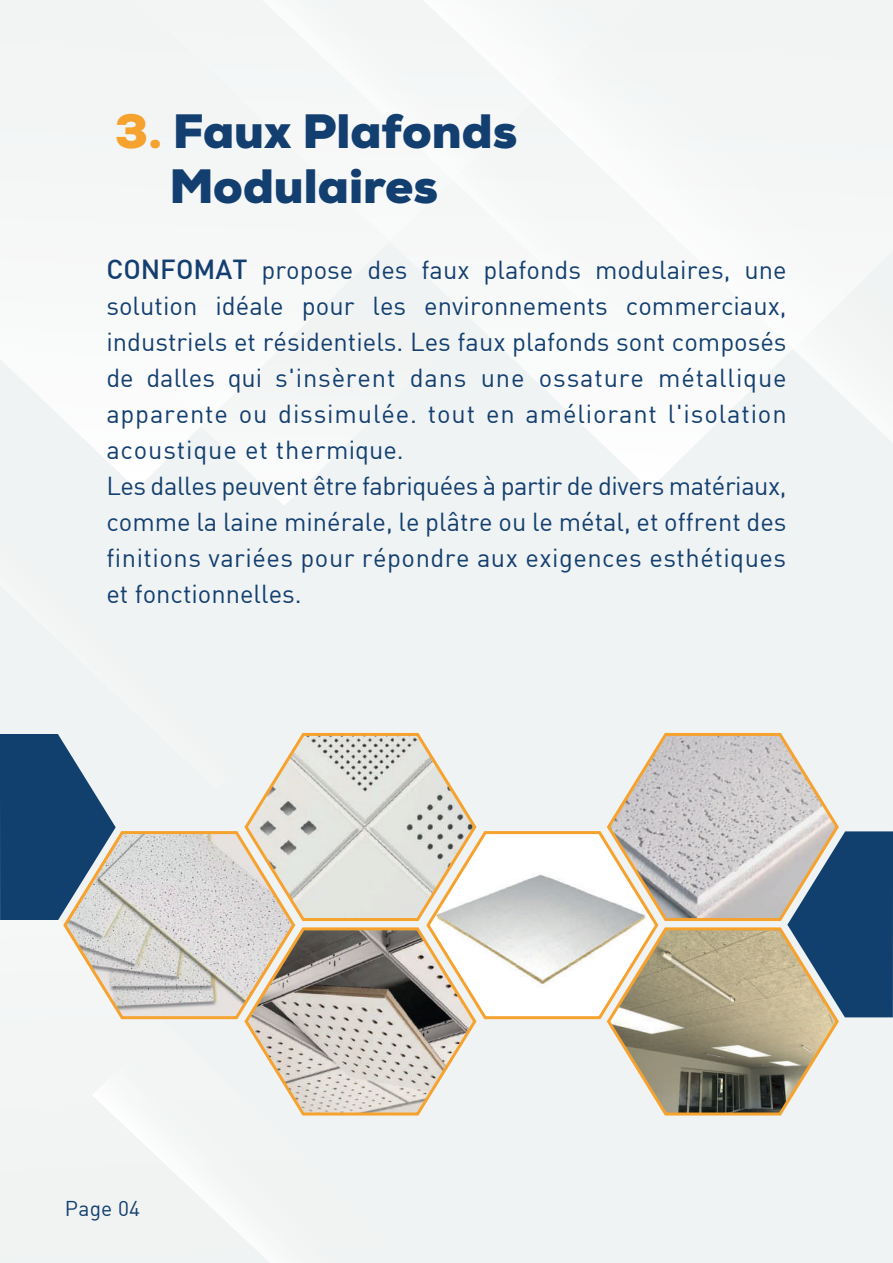
<style>
.page{position:relative;width:893px;height:1263px;background:#edf0f0}
.page>*{position:absolute;margin:0;border:0;box-sizing:border-box;transform-origin:0 0}
.t1{font:900 48.15px/55.5px "Nexa";color:#133f70;text-align:center}
.t2{font:25.5px/36px "DIN";color:#133f70}
.t3{font:21px "DIN";letter-spacing:.01em;color:#133f70}
.s1{color:#f6a22f}
.s2{font-weight:500;font-size:27px}
</style>
<div class="page">
<svg style="left:636px;top:443px;width:60px;height:46px"></svg>
<div style="left:636px;top:154px;width:257px;height:289px;background:#f7f8f8"></div>
<div style="left:463px;top:310px;width:173px;height:166px;background:#f8f9f9"></div>
<svg style="left:269px;top:312px;width:71px;height:193px"></svg>
<div style="left:263px;top:0;width:380px;height:310px;background:#f6f7f7"></div>
<div style="left:0;top:283px;width:269px;height:208px;background:#f8f9f9"></div>
<svg style="left:92px;top:1081px;width:191px;height:182px"></svg>
<svg style="left:0;top:734px;width:116px;height:186px"></svg>
<div style="left:787px;top:831px;width:106px;height:186px;background:#12406e"></div>
<svg style="left:243px;top:927px;width:234px;height:190px"></svg>
<svg style="left:424px;top:831px;width:235px;height:190px"></svg>
<svg style="left:605px;top:733px;width:236px;height:189px"></svg>
<svg style="left:61px;top:828px;width:236px;height:193px"></svg>
<svg style="left:243px;top:733px;width:235px;height:189px"></svg>
<svg style="left:605px;top:925px;width:236px;height:191px"></svg>
<h1 class="t1" style="left:115px;top:103px;width:404px"><span class="s1">3.</span> Faux Plafonds<br>Modulaires</h1>
<p class="t2" style="left:106px;top:251px;width:682px"><span class="s2">CONFOMAT</span> propose des faux plafonds modulaires, une solution idéale pour les environnements commerciaux, industriels et résidentiels. Les faux plafonds sont composés de dalles qui s'insèrent dans une ossature métallique apparente ou dissimulée. tout en améliorant l'isolation acoustique et thermique.<br>Les dalles peuvent être fabriquées à partir de divers matériaux, comme la laine minérale, le plâtre ou le métal, et offrent des finitions variées pour répondre aux exigences esthétiques et fonctionnelles.</p>
<p class="t3" style="left:65px;top:1195px;width:77px">Page 04</p>
</div>
